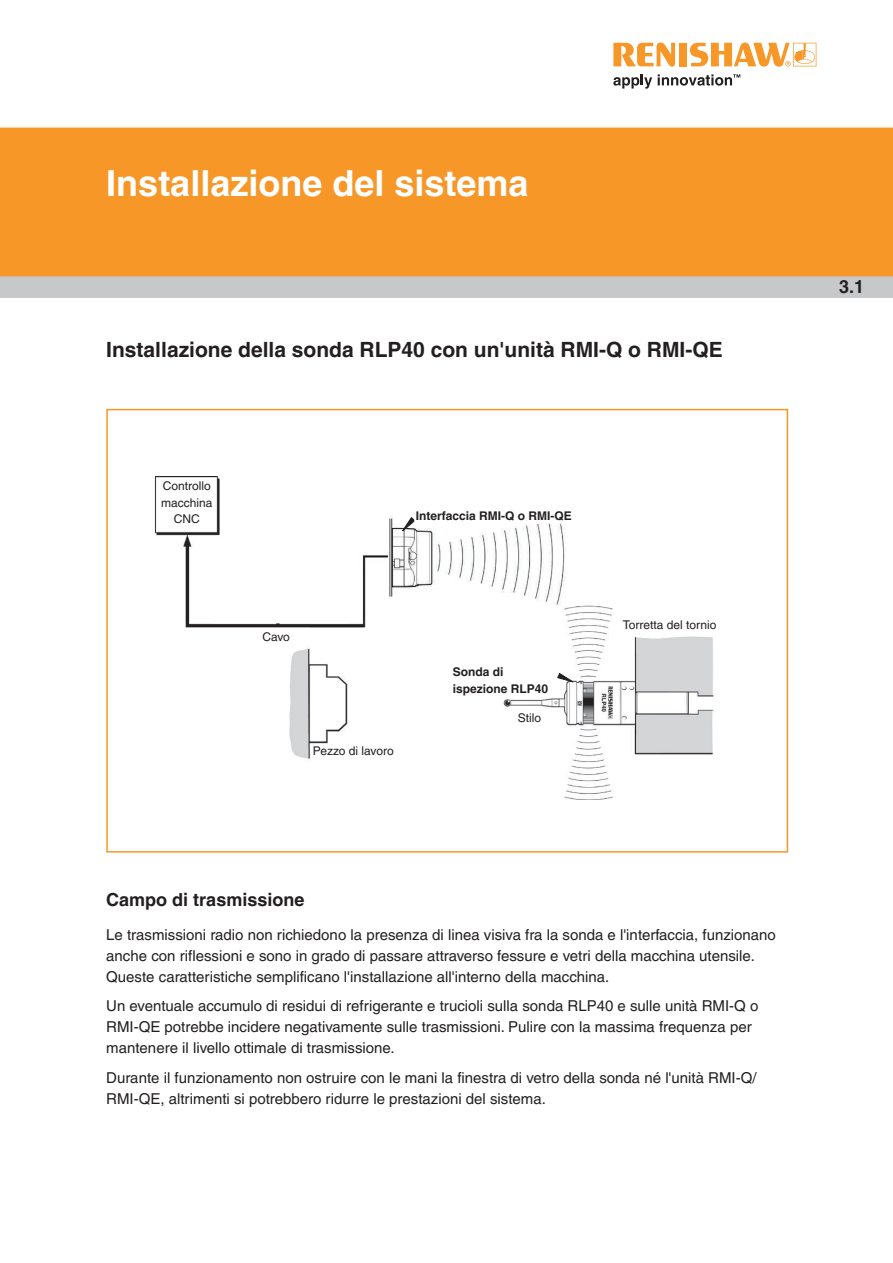
<style>
.page{position:relative;width:893px;height:1263px;background:#fff}
.page>*{position:absolute;margin:0;border:0;box-sizing:border-box;transform-origin:0 0}
.Section_Header{font:700 36px "Helvetica LT Pro";color:#fff}
.Heading_1{font:700 21px "Helvetica LT Pro";color:#231f20}
.Heading_2{font:700 18px "Helvetica LT Pro";color:#231f20}
.Body_Text_10pt{font:15px/21px "Helvetica LT Pro";color:#231f20}
.Body_Text_8pt_bold{font:700 12px/16.5px "Helvetica LT Pro";color:#231f20}
.Body_Text_8pt{font:12px "Helvetica LT Pro";color:#231f20}
.Body_Text_8pt_centre{font:12px/16.5px "Helvetica LT Pro";color:#231f20;text-align:center}
</style>
<div class="page">
<svg style="left:613px;top:75px;width:39px;height:14px"></svg>
<svg style="left:613px;top:43px;width:62px;height:24px"></svg>
<div style="left:679px;top:43px;width:8px;height:23px;background:#f79727"></div>
<svg style="left:690px;top:43px;width:126px;height:24px"></svg>
<svg style="left:658px;top:74px;width:82px;height:12px"></svg>
<div style="left:0;top:276px;width:893px;height:22px;background:#c7c8ca"></div>
<div style="left:0;top:128px;width:893px;height:148px;background:#f79727"></div>
<div style="left:106px;top:409px;width:682px;height:444px;border:2px solid #f79727"></div>
<img style="left:154px;top:477px;width:560px;height:323px">
<svg style="left:402px;top:516px;width:14px;height:16px"></svg>
<svg style="left:557px;top:672px;width:17px;height:11px"></svg>
<div style="left:213px;top:551px;width:137px;height:72px;background:#fff"></div>
<div style="left:415px;top:510px;width:160px;height:13px;background:#fff"></div>
<p class="Section_Header" style="left:106px;top:161px;width:424px">Installazione del sistema</p>
<p class="Heading_1" style="left:106px;top:336px;width:618px">Installazione della sonda RLP40 con un'unità RMI-Q o RMI-QE</p>
<p class="Body_Text_8pt_centre" style="left:161px;top:477px;width:53px">Controllo macchina<br>CNC</p>
<p class="Body_Text_8pt_bold" style="left:416px;top:507px;width:158px">Interfaccia RMI-Q o RMI-QE</p>
<p class="Body_Text_8pt" style="left:262px;top:629px;width:29px">Cavo</p>
<p class="Body_Text_8pt" style="left:313px;top:743px;width:82px">Pezzo di lavoro</p>
<p class="Body_Text_8pt_bold" style="left:453px;top:664px;width:97px">Sonda di ispezione RLP40</p>
<p class="Body_Text_8pt" style="left:518px;top:711px;width:25px">Stilo</p>
<p class="Body_Text_8pt" style="left:623px;top:618px;width:95px">Torretta del tornio</p>
<p class="Heading_2" style="left:106px;top:889px;width:200px">Campo di trasmissione</p>
<p class="Body_Text_10pt" style="left:106px;top:924px;width:671px">Le trasmissioni radio non richiedono la presenza di linea visiva fra la sonda e l'interfaccia, funzionano anche con riflessioni e sono in grado di passare attraverso fessure e vetri della macchina utensile.<br>Queste caratteristiche semplificano l'installazione all'interno della macchina.</p>
<p class="Body_Text_10pt" style="left:106px;top:995px;width:654px">Un eventuale accumulo di residui di refrigerante e trucioli sulla sonda RLP40 e sulle unità RMI-Q o<br>RMI-QE potrebbe incidere negativamente sulle trasmissioni. Pulire con la massima frequenza per mantenere il livello ottimale di trasmissione.</p>
<p class="Body_Text_10pt" style="left:106px;top:1067px;width:652px">Durante il funzionamento non ostruire con le mani la finestra di vetro della sonda né l'unità RMI-Q/<br>RMI-QE, altrimenti si potrebbero ridurre le prestazioni del sistema.</p>
<p class="Heading_2" style="left:839px;top:275px;width:27px">3.1</p>
</div>
